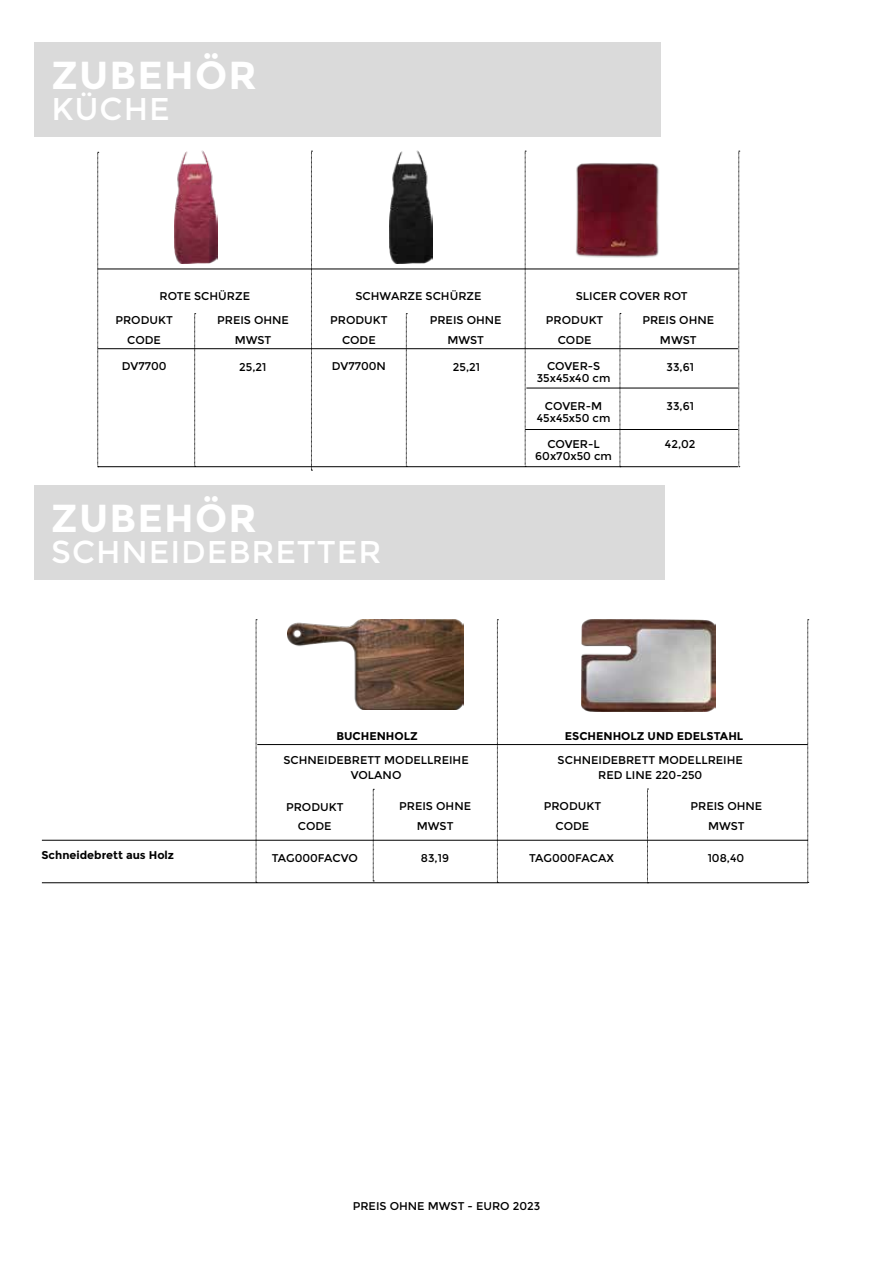
<style>
.page{position:relative;width:893px;height:1263px;background:#fff}
.page>*{position:absolute;margin:0;border:0;box-sizing:border-box;transform-origin:0 0}
.t1{font:700 39px "Montserrat";letter-spacing:.03em;color:#fff}
.t2{font:31.5px "Montserrat";letter-spacing:.03em;color:#fff}
.t3{font:11.25px/19.5px "Montserrat";color:#000;text-align:center}
.t4{font:700 11.25px "Montserrat";color:#000}
</style>
<div class="page">
<div style="left:34px;top:43px;width:626px;height:94px;background:#dadada"></div>
<div style="left:34px;top:485px;width:630px;height:95px;background:#dadada"></div>
<hr style="left:42px;top:840px;width:766px;height:1px;background:#000">
<hr style="left:42px;top:882px;width:766px;height:1px;background:#000">
<hr style="left:257px;top:744px;width:551px;height:1px;background:#000">
<svg style="left:373px;top:789px;width:1px;height:93px"></svg>
<svg style="left:647px;top:789px;width:1px;height:94px"></svg>
<svg style="left:256px;top:619px;width:1px;height:263px"></svg>
<svg style="left:497px;top:619px;width:1px;height:263px"></svg>
<svg style="left:807px;top:619px;width:2px;height:264px"></svg>
<img style="left:288px;top:620px;width:175px;height:90px">
<img style="left:582px;top:620px;width:133px;height:92px">
<hr style="left:526px;top:388px;width:212px;height:1px;background:#000">
<hr style="left:98px;top:348px;width:640px;height:1px;background:#000">
<hr style="left:98px;top:466px;width:640px;height:1px;background:#000">
<hr style="left:98px;top:269px;width:640px;height:1px;background:#000">
<hr style="left:525px;top:429px;width:213px;height:1px;background:#000">
<svg style="left:620px;top:313px;width:1px;height:153px"></svg>
<svg style="left:194px;top:313px;width:2px;height:154px"></svg>
<svg style="left:406px;top:313px;width:1px;height:153px"></svg>
<svg style="left:311px;top:151px;width:1px;height:320px"></svg>
<svg style="left:98px;top:152px;width:1px;height:314px"></svg>
<svg style="left:525px;top:151px;width:1px;height:315px"></svg>
<svg style="left:738px;top:151px;width:2px;height:316px"></svg>
<img style="left:175px;top:151px;width:42px;height:112px">
<img style="left:389px;top:151px;width:43px;height:112px">
<img style="left:576px;top:163px;width:83px;height:95px">
<h1 class="t1" style="left:51px;top:52px;width:207px">ZUBEHÖR</h1>
<h2 class="t2" style="left:51px;top:91px;width:120px">KÜCHE</h2>
<p class="t3" style="left:160px;top:286px;width:92px">ROTE SCHÜRZE</p>
<p class="t3" style="left:355px;top:286px;width:127px">SCHWARZE SCHÜRZE</p>
<p class="t3" style="left:576px;top:286px;width:114px">SLICER COVER ROT</p>
<p class="t3" style="left:217px;top:311px;width:73px">PREIS OHNE<br>MWST</p>
<p class="t3" style="left:430px;top:311px;width:73px">PREIS OHNE<br>MWST</p>
<p class="t3" style="left:642px;top:311px;width:73px">PREIS OHNE<br>MWST</p>
<p class="t3" style="left:115px;top:311px;width:59px">PRODUKT<br>CODE</p>
<p class="t3" style="left:330px;top:311px;width:59px">PRODUKT<br>CODE</p>
<p class="t3" style="left:546px;top:311px;width:59px">PRODUKT<br>CODE</p>
<p class="t3" style="left:122px;top:357px;width:46px">DV7700</p>
<p class="t3" style="left:332px;top:357px;width:56px">DV7700N</p>
<p class="t3" style="left:239px;top:357px;width:29px">25,21</p>
<p class="t3" style="left:453px;top:357px;width:29px">25,21</p>
<h1 class="t1" style="left:51px;top:495px;width:207px">ZUBEHÖR</h1>
<h2 class="t2" style="left:51px;top:534px;width:332px">SCHNEIDEBRETTER</h2>
<p class="t3" style="left:547px;top:357px;width:55px">COVER-S</p>
<p class="t3" style="left:537px;top:369px;width:75px">35x45x40 cm</p>
<p class="t3" style="left:545px;top:396px;width:59px">COVER-M</p>
<p class="t3" style="left:537px;top:408px;width:75px">45x45x50 cm</p>
<p class="t3" style="left:547px;top:434px;width:54px">COVER-L</p>
<p class="t3" style="left:535px;top:446px;width:78px">60x70x50 cm</p>
<p class="t3" style="left:666px;top:357px;width:29px">33,61</p>
<p class="t3" style="left:666px;top:396px;width:29px">33,61</p>
<p class="t3" style="left:665px;top:434px;width:32px">42,02</p>
<p class="t4" style="left:336px;top:729px;width:83px">BUCHENHOLZ</p>
<p class="t4" style="left:565px;top:729px;width:180px">ESCHENHOLZ UND EDELSTAHL</p>
<p class="t3" style="left:283px;top:752px;width:187px;line-height:15px">SCHNEIDEBRETT MODELLREIHE<br>VOLANO</p>
<p class="t3" style="left:558px;top:752px;width:187px;line-height:15px">SCHNEIDEBRETT MODELLREIHE<br>RED LINE 220-250</p>
<p class="t4" style="left:41px;top:848px;width:134px">Schneidebrett aus Holz</p>
<p class="t3" style="left:286px;top:797px;width:59px">PRODUKT<br>CODE</p>
<p class="t3" style="left:399px;top:797px;width:73px">PREIS OHNE<br>MWST</p>
<p class="t3" style="left:544px;top:797px;width:59px">PRODUKT<br>CODE</p>
<p class="t3" style="left:690px;top:797px;width:73px">PREIS OHNE<br>MWST</p>
<p class="t3" style="left:272px;top:848px;width:88px">TAG000FACVO</p>
<p class="t3" style="left:421px;top:848px;width:30px">83,19</p>
<p class="t3" style="left:529px;top:848px;width:87px">TAG000FACAX</p>
<p class="t3" style="left:708px;top:848px;width:38px">108,40</p>
<p class="t3" style="left:353px;top:1197px;width:189px">PREIS OHNE MWST - EURO 2023</p>
</div>
